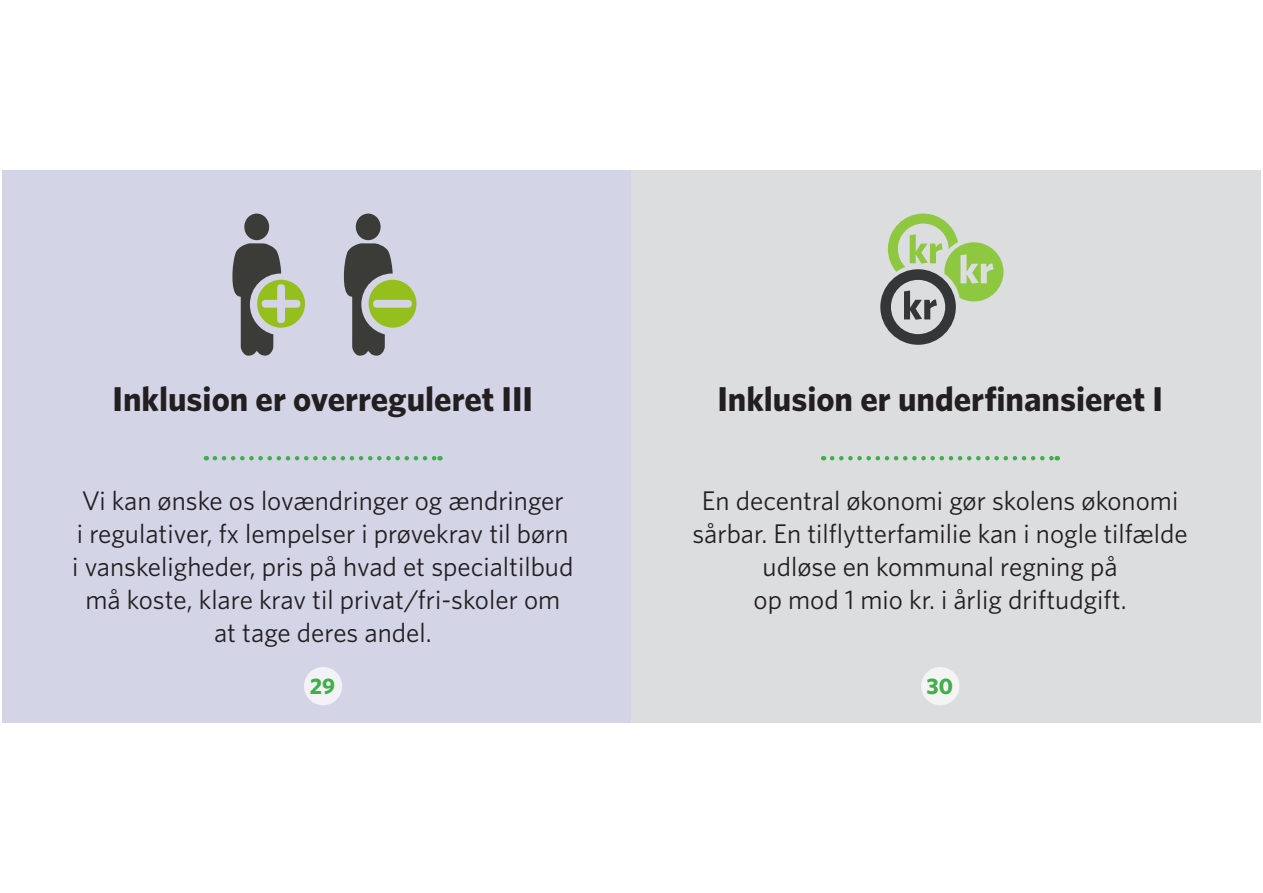
<style>
.page{position:relative;width:1263px;height:893px;background:#fff}
.page>*{position:absolute;margin:0;border:0;box-sizing:border-box;transform-origin:0 0}
.t1{font:700 34.5px "Whitney";color:#231f20}
.t2{font:27px/33px "Whitney";color:#231f20;text-align:center}
.t3{font:700 22.5px "Whitney";color:#40ae49}
</style>
<div class="page">
<div style="left:2px;top:170px;width:629px;height:553px;background:#d4d4e7"></div>
<div style="left:631px;top:170px;width:630px;height:553px;background:#dcdddf"></div>
<svg style="left:215px;top:456px;width:225px;height:4px"></svg>
<div style="left:304px;top:667px;width:38px;height:38px;background:#f2f2f7;border-radius:50%"></div>
<div style="left:356px;top:214px;width:25px;height:26px;background:#3b3b38;border-radius:50%"></div>
<svg style="left:343px;top:243px;width:73px;height:113px"></svg>
<div style="left:244px;top:214px;width:25px;height:26px;background:#3b3b38;border-radius:50%"></div>
<svg style="left:232px;top:243px;width:73px;height:113px"></svg>
<svg style="left:832px;top:456px;width:226px;height:4px"></svg>
<div style="left:921px;top:667px;width:38px;height:38px;background:#f4f4f5;border-radius:50%"></div>
<svg style="left:880px;top:214px;width:123px;height:131px"></svg>
<p class="t1" style="left:113px;top:376px;width:422px">Inklusion er overreguleret III</p>
<p class="t1" style="left:717px;top:376px;width:447px">Inklusion er underfinansieret I</p>
<p class="t2" style="left:72px;top:484px;width:503px">Vi kan ønske os lovændringer og ændringer<br>i regulativer, fx lempelser i prøvekrav til børn i vanskeligheder, pris på hvad et specialtilbud må koste, klare krav til privat/fri-skoler om at tage deres andel.</p>
<p class="t2" style="left:692px;top:484px;width:497px">En decentral økonomi gør skolens økonomi sårbar. En tilflytterfamilie kan i nogle tilfælde udløse en kommunal regning på<br>op mod 1 mio kr. i årlig driftudgift.</p>
<p class="t3" style="left:310px;top:671px;width:27px">29</p>
<p class="t3" style="left:926px;top:671px;width:28px">30</p>
</div>
